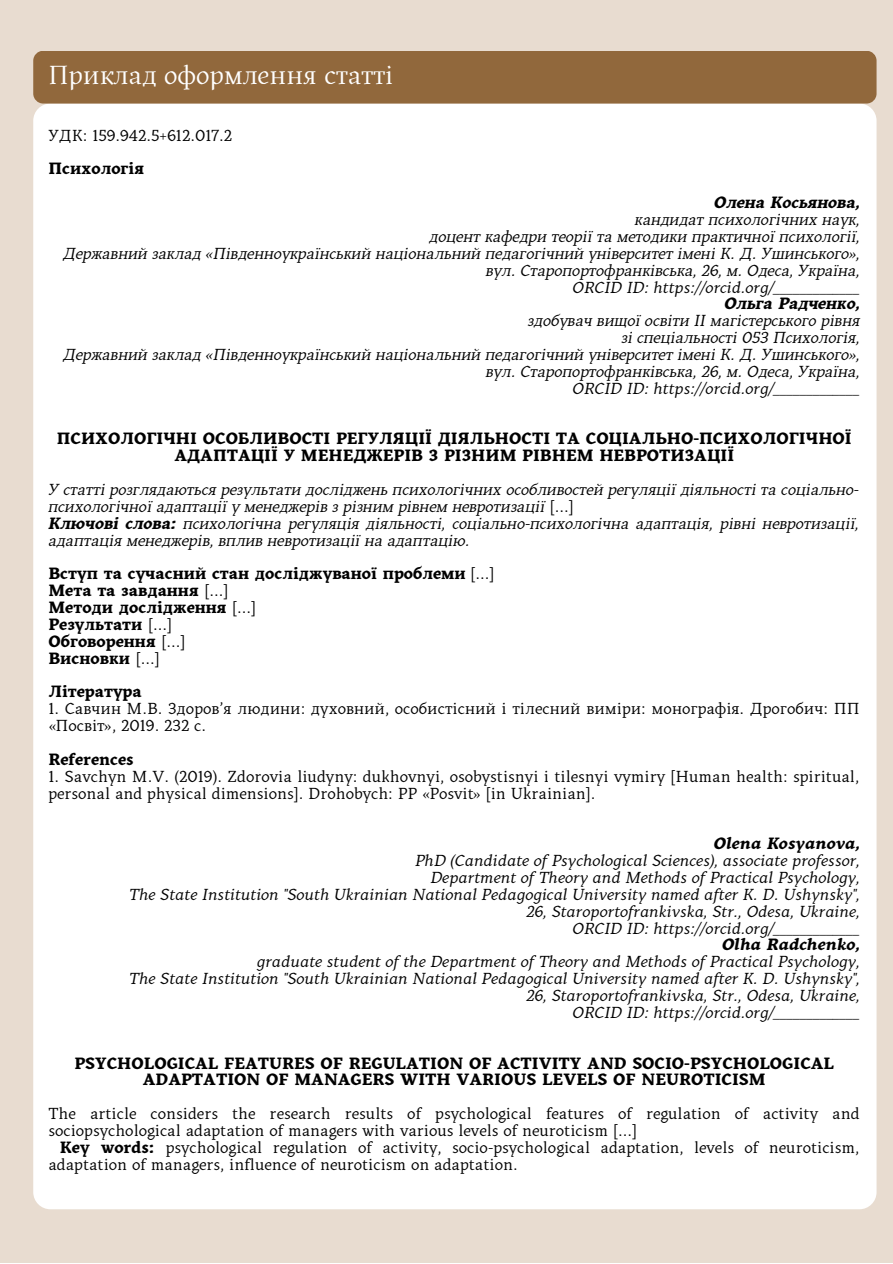
<style>
.page{position:relative;width:893px;height:1264px;background:#fff}
.page>*{position:absolute;margin:0;border:0;box-sizing:border-box;transform-origin:0 0}
.t1{font:26.85px "Kitsch";color:#fff}
.t2{font:italic 16.5px/16.8px "Kitsch Text";color:#000;text-align:right}
.t3{font:16.5px/16.8px "Kitsch Text";color:#000}
.t4{font:700 16.5px/16.8px "Kitsch Text";color:#000;text-align:center}
.t5{font:italic 700 16.5px "Kitsch Text";color:#000}
.s1{font-style:normal}
.s2{font-weight:700}
.s3{font-weight:400}
</style>
<div class="page">
<div style="left:0;top:0;width:892px;height:1262px;background:#e8dcd0"></div>
<div style="left:33px;top:104px;width:843px;height:1105px;background:#fff;border-radius:17px"></div>
<div style="left:33px;top:51px;width:843px;height:53px;background:#91683c;border-radius:10px"></div>
<h1 class="t1" style="left:48px;top:59px;width:346px">Приклад оформлення статті</h1>
<p class="t3" style="left:48px;top:128px;width:185px">УДК: 159.942.5+612.017.2</p>
<p class="t4" style="left:48px;top:162px;width:97px">Психологія</p>
<p class="t5" style="left:714px;top:193px;width:147px">Олена Косьянова,</p>
<p class="t2" style="left:63px;top:212px;width:798px">кандидат психологічних наук,<br>доцент кафедри теорії та методики практичної психології,<br>Державний заклад «Південноукраїнський національний педагогічний університет імені К. Д. Ушинського», вул. Старопортофранківська, 26, м. Одеса, Україна,<br>ORCID ID: https://orcid.org/_____________</p>
<p class="t5" style="left:724px;top:294px;width:137px">Ольга Радченко,</p>
<p class="t2" style="left:63px;top:313px;width:798px">здобувач вищої освіти II магістерського рівня<br>зі спеціальності 053 Психологія,<br>Державний заклад «Південноукраїнський національний педагогічний університет імені К. Д. Ушинського», вул. Старопортофранківська, 26, м. Одеса, Україна,<br>ORCID ID: https://orcid.org/_____________</p>
<p class="t4" style="left:57px;top:431px;width:796px">ПСИХОЛОГІЧНІ ОСОБЛИВОСТІ РЕГУЛЯЦІЇ ДІЯЛЬНОСТІ ТА СОЦІАЛЬНО-ПСИХОЛОГІЧНОЇ<br>АДАПТАЦІЇ У МЕНЕДЖЕРІВ З РІЗНИМ РІВНЕМ НЕВРОТИЗАЦІЇ</p>
<p class="t2" style="left:48px;top:482px;width:812px;text-align:left">У статті розглядаються результати досліджень психологічних особливостей регуляції діяльності та соціально&shy;психологічної адаптації у менеджерів з різним рівнем невротизації <span class="s1">[...]<br></span><span class="s2">Ключові слова:</span> психологічна регуляція діяльності, соціально-психологічна адаптація, рівні невротизації, адаптація менеджерів, вплив невротизації на адаптацію.</p>
<p class="t4" style="left:48px;top:566px;width:447px;text-align:left">Вступ та сучасний стан досліджуваної проблеми <span class="s3">[...]<br></span>Мета та завдання <span class="s3">[...]<br></span>Методи дослідження <span class="s3">[...]<br></span>Результати <span class="s3">[...]<br></span>Обговорення <span class="s3">[...]<br></span>Висновки <span class="s3">[...]</span></p>
<p class="t4" style="left:48px;top:684px;width:95px">Література</p>
<p class="t3" style="left:48px;top:701px;width:812px">1. Савчин М.В. Здоров’я людини: духовний, особистісний і тілесний виміри: монографія. Дрогобич: ПП «Посвіт», 2019. 232 с.</p>
<p class="t4" style="left:48px;top:752px;width:87px">References</p>
<p class="t3" style="left:48px;top:769px;width:812px">1. Savchyn M.V. (2019). Zdorovia liudyny: dukhovnyi, osobystisnyi i tilesnyi vymiry [Human health: spiritual, personal and physical dimensions]. Drohobych: PP «Posvit» [in Ukrainian].</p>
<p class="t5" style="left:713px;top:834px;width:148px">Olena Kosyanova,</p>
<p class="t2" style="left:129px;top:853px;width:732px">PhD (Candidate of Psychological Sciences), associate professor,<br>Department of Theory and Methods of Practical Psychology,<br>The State Institution "South Ukrainian National Pedagogical University named after K. D. Ushynsky", 26, Staroportofrankivska, Str., Odesa, Ukraine,<br>ORCID ID: https://orcid.org/_____________</p>
<p class="t5" style="left:722px;top:935px;width:139px">Olha Radchenko,</p>
<p class="t2" style="left:129px;top:954px;width:732px">graduate student of the Department of Theory and Methods of Practical Psychology,<br>The State Institution "South Ukrainian National Pedagogical University named after K. D. Ushynsky", 26, Staroportofrankivska, Str., Odesa, Ukraine,<br>ORCID ID: https://orcid.org/_____________</p>
<p class="t4" style="left:74px;top:1055px;width:761px">PSYCHOLOGICAL FEATURES OF REGULATION OF ACTIVITY AND SOCIO-PSYCHOLOGICAL<br>ADAPTATION OF MANAGERS WITH VARIOUS LEVELS OF NEUROTICISM</p>
<p class="t3" style="left:48px;top:1106px;width:812px">The article considers the research results of psychological features of regulation of activity and sociopsychological adaptation of managers with various levels of neuroticism [...]</p>
<p class="t3" style="left:48px;top:1139px;width:812px;text-indent:11px"><span class="s2">Key words:</span> psychological regulation of activity, socio-psychological adaptation, levels of neuroticism, adaptation of managers, influence of neuroticism on adaptation.</p>
</div>
